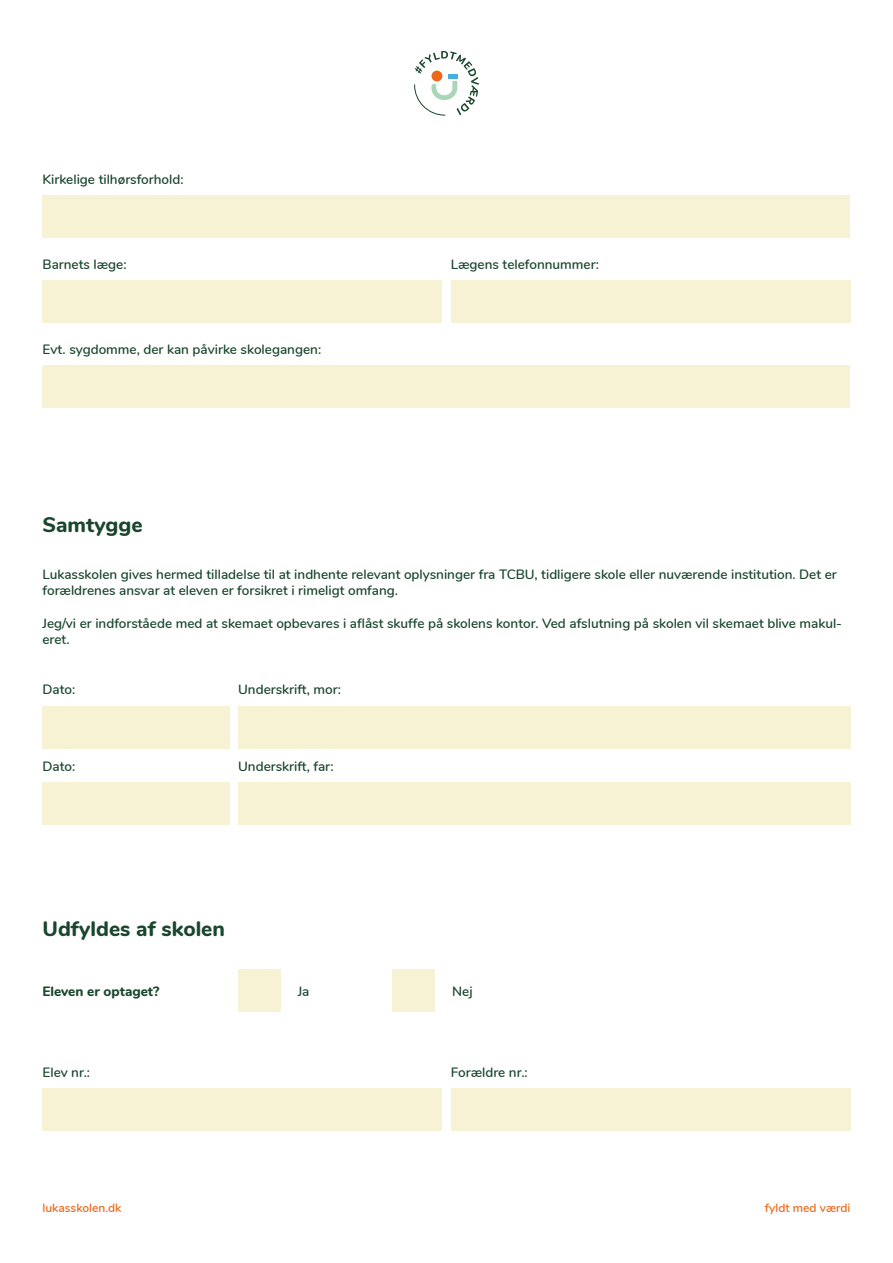
<style>
.page{position:relative;width:893px;height:1263px;background:#fff}
.page>*{position:absolute;margin:0;border:0;box-sizing:border-box;transform-origin:0 0}
.t1{font:800 21px "Nunito";color:#1a462e}
.t2{font:600 13.5px/16.2px "Nunito";color:#1a462e}
.t3{font:800 13.5px "Nunito";color:#1a462e}
.t4{font:600 12px "Nunito";color:#ec671a}
</style>
<div class="page">
<div style="left:43px;top:196px;width:807px;height:42px;background:#f8f2d4"></div>
<div style="left:43px;top:281px;width:399px;height:42px;background:#f8f2d4"></div>
<div style="left:451px;top:281px;width:399px;height:42px;background:#f8f2d4"></div>
<div style="left:43px;top:366px;width:807px;height:42px;background:#f8f2d4"></div>
<div style="left:43px;top:706px;width:187px;height:42px;background:#f8f2d4"></div>
<div style="left:43px;top:782px;width:187px;height:43px;background:#f8f2d4"></div>
<div style="left:238px;top:706px;width:612px;height:42px;background:#f8f2d4"></div>
<div style="left:238px;top:782px;width:612px;height:43px;background:#f8f2d4"></div>
<div style="left:238px;top:969px;width:43px;height:43px;background:#f8f2d4"></div>
<div style="left:393px;top:969px;width:42px;height:43px;background:#f8f2d4"></div>
<div style="left:43px;top:1089px;width:399px;height:42px;background:#f8f2d4"></div>
<div style="left:451px;top:1089px;width:399px;height:42px;background:#f8f2d4"></div>
<svg style="left:414px;top:51px;width:65px;height:65px"></svg>
<p class="t2" style="left:43px;top:170px;width:143px">Kirkelige tilhørsforhold:</p>
<p class="t2" style="left:43px;top:255px;width:86px">Barnets læge:</p>
<p class="t2" style="left:451px;top:255px;width:150px">Lægens telefonnummer:</p>
<p class="t2" style="left:43px;top:340px;width:280px">Evt. sygdomme, der kan påvirke skolegangen:</p>
<h1 class="t1" style="left:43px;top:509px;width:102px">Samtygge</h1>
<p class="t2" style="left:43px;top:566px;width:796px">Lukasskolen gives hermed tilladelse til at indhente relevant oplysninger fra TCBU, tidligere skole eller nuværende institution. Det er forældrenes ansvar at eleven er forsikret i rimeligt omfang.</p>
<p class="t2" style="left:43px;top:614px;width:801px">Jeg/vi er indforståede med at skemaet opbevares i aflåst skuffe på skolens kontor. Ved afslutning på skolen vil skemaet blive makul&shy;eret.</p>
<p class="t2" style="left:43px;top:680px;width:34px">Dato:</p>
<p class="t2" style="left:43px;top:757px;width:34px">Dato:</p>
<p class="t2" style="left:238px;top:680px;width:104px">Underskrift, mor:</p>
<p class="t2" style="left:238px;top:757px;width:97px">Underskrift, far:</p>
<h1 class="t1" style="left:43px;top:913px;width:184px">Udfyldes af skolen</h1>
<p class="t3" style="left:43px;top:981px;width:118px">Eleven er optaget?</p>
<p class="t2" style="left:298px;top:982px;width:13px">Ja</p>
<p class="t2" style="left:452px;top:982px;width:22px">Nej</p>
<p class="t2" style="left:43px;top:1063px;width:49px">Elev nr.:</p>
<p class="t2" style="left:451px;top:1063px;width:79px">Forældre nr.:</p>
<p class="t4" style="left:43px;top:1199px;width:80px">lukasskolen.dk</p>
<p class="t4" style="left:765px;top:1199px;width:87px">fyldt med værdi</p>
</div>
